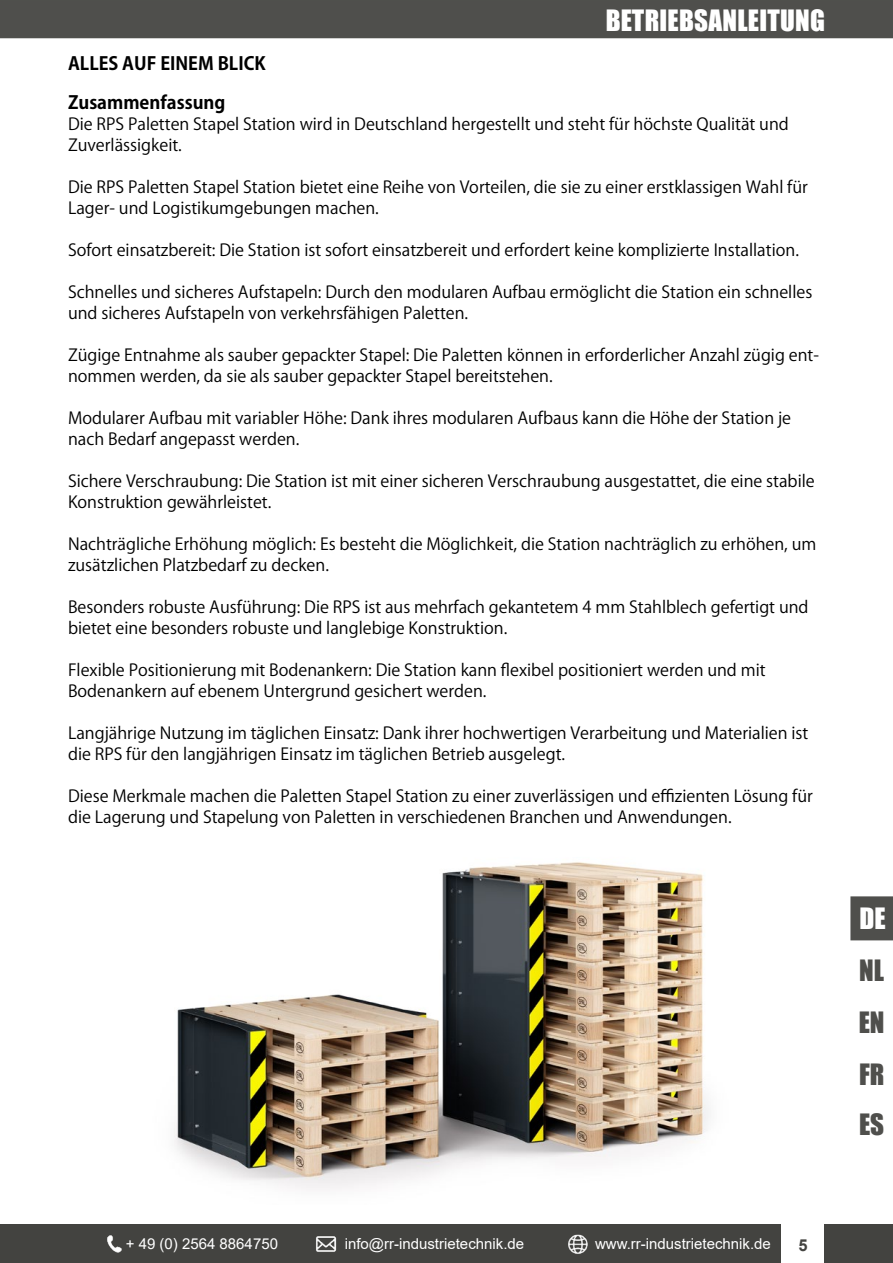
<style>
.page{position:relative;width:893px;height:1263px;background:#fff}
.page>*{position:absolute;margin:0;border:0;box-sizing:border-box;transform-origin:0 0}
.t1{font:27px "Impact";letter-spacing:.01em;color:#fff}
.t2{font:27px "Impact";color:#4f4f4c}
.t3{font:700 18px "Koz Go Pr 6 N";color:#000}
.t4{font:16.5px/21px "Koz Go Pr 6 N";color:#000}
.t5{font:700 16.5px "Arial";color:#434340}
.t6{font:15px "Arial";color:#fff}
</style>
<div class="page">
<div style="left:0;top:0;width:893px;height:38px;background:#4f4f4c"></div>
<div style="left:0;top:1225px;width:893px;height:38px;background:#434340"></div>
<img style="left:101px;top:1224px;width:27px;height:29px">
<img style="left:312px;top:1224px;width:28px;height:28px">
<img style="left:568px;top:1234px;width:20px;height:20px">
<div style="left:781px;top:1221px;width:43px;height:42px;background:#fff"></div>
<div style="left:850px;top:896px;width:43px;height:44px;background:#4f4f4c"></div>
<img style="left:174px;top:862px;width:535px;height:328px">
<p class="t1" style="left:606px;top:0;width:221px">BETRIEBSANLEITUNG</p>
<p class="t3" style="left:68px;top:53px;width:199px">ALLES AUF EINEM BLICK</p>
<p class="t3" style="left:68px;top:92px;width:159px">Zusammenfassung</p>
<p class="t4" style="left:68px;top:113px;width:722px">Die RPS Paletten Stapel Station wird in Deutschland hergestellt und steht für höchste Qualität und<br>Zuverlässigkeit.</p>
<p class="t4" style="left:68px;top:176px;width:741px">Die RPS Paletten Stapel Station bietet eine Reihe von Vorteilen, die sie zu einer erstklassigen Wahl für<br>Lager- und Logistikumgebungen machen.</p>
<p class="t4" style="left:68px;top:239px;width:732px">Sofort einsatzbereit: Die Station ist sofort einsatzbereit und erfordert keine komplizierte Installation.</p>
<p class="t4" style="left:68px;top:281px;width:746px">Schnelles und sicheres Aufstapeln: Durch den modularen Aufbau ermöglicht die Station ein schnelles und sicheres Aufstapeln von verkehrsfähigen Paletten.</p>
<p class="t4" style="left:68px;top:344px;width:752px">Zügige Entnahme als sauber gepackter Stapel: Die Paletten können in erforderlicher Anzahl zügig ent&shy;nommen werden, da sie als sauber gepackter Stapel bereitstehen.</p>
<p class="t4" style="left:68px;top:407px;width:725px">Modularer Aufbau mit variabler Höhe: Dank ihres modularen Aufbaus kann die Höhe der Station je nach Bedarf angepasst werden.</p>
<p class="t4" style="left:68px;top:470px;width:748px">Sichere Verschraubung: Die Station ist mit einer sicheren Verschraubung ausgestattet, die eine stabile<br>Konstruktion gewährleistet.</p>
<p class="t4" style="left:68px;top:533px;width:750px">Nachträgliche Erhöhung möglich: Es besteht die Möglichkeit, die Station nachträglich zu erhöhen, um zusätzlichen Platzbedarf zu decken.</p>
<p class="t4" style="left:68px;top:596px;width:742px">Besonders robuste Ausführung: Die RPS ist aus mehrfach gekantetem 4 mm Stahlblech gefertigt und bietet eine besonders robuste und langlebige Konstruktion.</p>
<p class="t4" style="left:68px;top:659px;width:699px">Flexible Positionierung mit Bodenankern: Die Station kann flexibel positioniert werden und mit</p>
<p class="t4" style="left:68px;top:680px;width:420px">Bodenankern auf ebenem Untergrund gesichert werden.</p>
<p class="t4" style="left:68px;top:722px;width:742px">Langjährige Nutzung im täglichen Einsatz: Dank ihrer hochwertigen Verarbeitung und Materialien ist die RPS für den langjährigen Einsatz im täglichen Betrieb ausgelegt.</p>
<p class="t4" style="left:68px;top:785px;width:746px">Diese Merkmale machen die Paletten Stapel Station zu einer zuverlässigen und effizienten Lösung für die Lagerung und Stapelung von Paletten in verschiedenen Branchen und Anwendungen.</p>
<p class="t1" style="left:859px;top:898px;width:28px">DE</p>
<p class="t2" style="left:859px;top:949px;width:26px">NL</p>
<p class="t2" style="left:859px;top:1001px;width:27px">EN</p>
<p class="t2" style="left:859px;top:1053px;width:27px">FR</p>
<p class="t2" style="left:859px;top:1104px;width:27px">ES</p>
<p class="t6" style="left:126px;top:1233px;width:154px">+ 49 (0) 2564 8864750</p>
<p class="t6" style="left:345px;top:1233px;width:181px">info@rr-industrietechnik.de</p>
<p class="t6" style="left:595px;top:1233px;width:177px">www.rr-industrietechnik.de</p>
<p class="t5" style="left:798px;top:1233px;width:11px">5</p>
</div>
